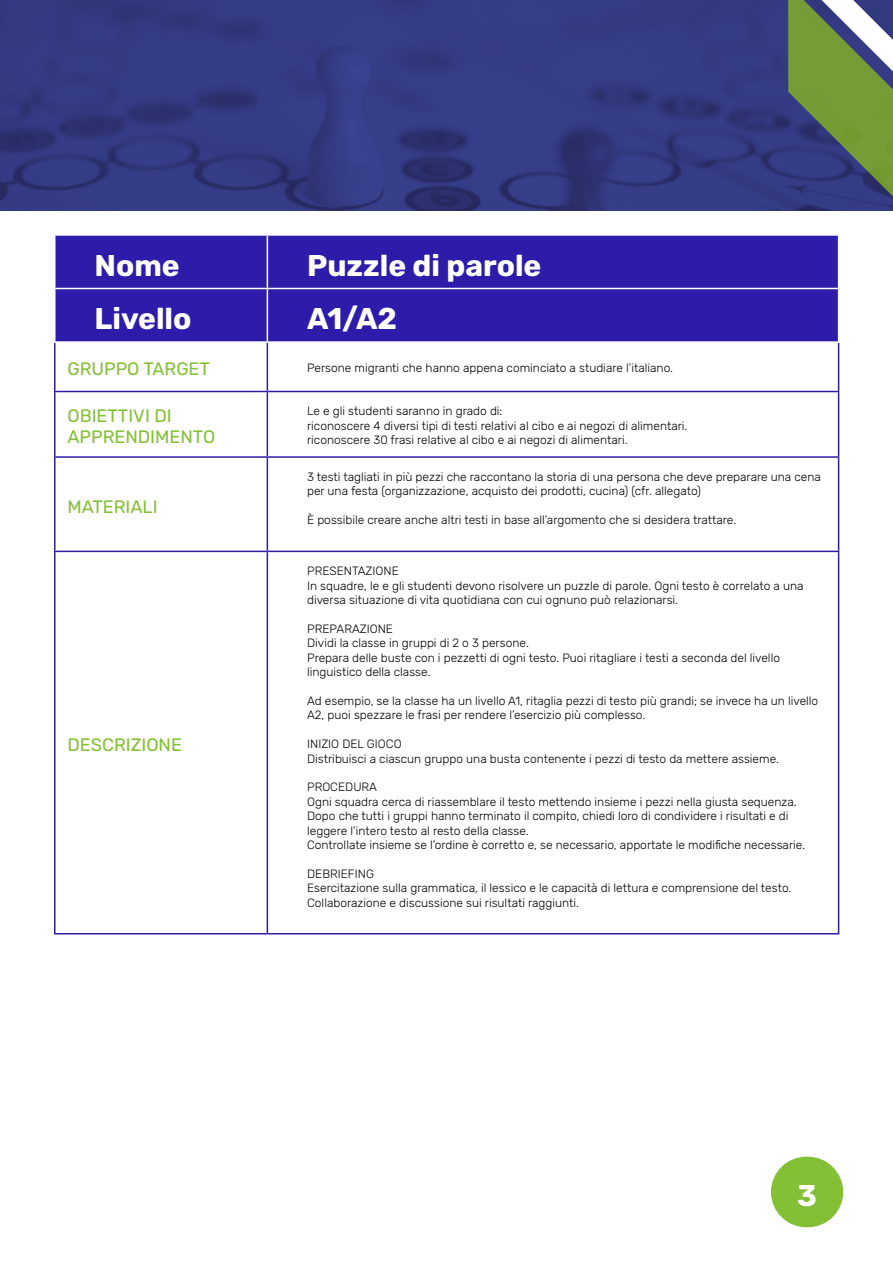
<style>
.page{position:relative;width:893px;height:1263px;background:#fff}
.page>*{position:absolute;margin:0;border:0;box-sizing:border-box;transform-origin:0 0}
.t1{font:700 30px "Rubik";color:#fff}
.t2{font:18px/21.6px "Rubik";color:#83c035}
.t3{font:300 12px/14.4px "Rubik";color:#000}
</style>
<div class="page">
<div style="left:771px;top:1157px;width:72px;height:70px;background:#83c035;border-radius:35px"></div>
<img style="left:1px;top:0;width:787px;height:210px">
<svg style="left:788px;top:0;width:105px;height:211px;background:#627864"></svg>
<svg style="left:0;top:0;width:1px;height:211px"></svg>
<div style="left:56px;top:236px;width:782px;height:105px;background:#2d1ca9"></div>
<hr style="left:54px;top:288px;width:213px;height:1px;background:#fff">
<hr style="left:267px;top:288px;width:572px;height:1px;background:#fff">
<hr style="left:54px;top:391px;width:213px;height:1px;background:#2d1ca9">
<hr style="left:267px;top:391px;width:572px;height:1px;background:#2d1ca9">
<hr style="left:54px;top:456px;width:213px;height:2px;background:#2d1ca9">
<hr style="left:267px;top:456px;width:572px;height:2px;background:#2d1ca9">
<hr style="left:54px;top:551px;width:213px;height:1px;background:#2d1ca9">
<hr style="left:267px;top:551px;width:572px;height:1px;background:#2d1ca9">
<hr style="left:267px;top:933px;width:572px;height:1px;background:#2d1ca9">
<hr style="left:838px;top:343px;width:1px;height:48px;background:#2d1ca9">
<hr style="left:838px;top:392px;width:1px;height:64px;background:#2d1ca9">
<hr style="left:838px;top:458px;width:1px;height:93px;background:#2d1ca9">
<hr style="left:838px;top:552px;width:1px;height:381px;background:#2d1ca9">
<hr style="left:267px;top:236px;width:1px;height:52px;background:#fff">
<hr style="left:267px;top:289px;width:1px;height:52px;background:#fff">
<hr style="left:54px;top:343px;width:2px;height:48px;background:#2d1ca9">
<hr style="left:267px;top:343px;width:1px;height:48px;background:#2d1ca9">
<hr style="left:54px;top:392px;width:2px;height:64px;background:#2d1ca9">
<hr style="left:267px;top:392px;width:1px;height:64px;background:#2d1ca9">
<hr style="left:54px;top:458px;width:2px;height:93px;background:#2d1ca9">
<hr style="left:267px;top:458px;width:1px;height:93px;background:#2d1ca9">
<hr style="left:54px;top:552px;width:2px;height:381px;background:#2d1ca9">
<hr style="left:267px;top:552px;width:1px;height:381px;background:#2d1ca9">
<hr style="left:54px;top:933px;width:213px;height:1px;background:#2d1ca9">
<h1 class="t1" style="left:95px;top:249px;width:87px">Nome</h1>
<h1 class="t1" style="left:307px;top:249px;width:236px">Puzzle di parole</h1>
<h1 class="t1" style="left:95px;top:302px;width:99px">Livello</h1>
<h1 class="t1" style="left:307px;top:302px;width:91px">A1/A2</h1>
<h2 class="t2" style="left:68px;top:359px;width:144px">GRUPPO TARGET</h2>
<p class="t3" style="left:307px;top:361px;width:367px">Persone migranti che hanno appena cominciato a studiare l’italiano.</p>
<h2 class="t2" style="left:68px;top:405px;width:149px">OBIETTIVI DI<br>APPRENDIMENTO</h2>
<p class="t3" style="left:307px;top:404px;width:382px">Le e gli studenti saranno in grado di:<br>riconoscere 4 diversi tipi di testi relativi al cibo e ai negozi di alimentari. riconoscere 30 frasi relative al cibo e ai negozi di alimentari.</p>
<h2 class="t2" style="left:68px;top:496px;width:92px">MATERIALI</h2>
<h2 class="t2" style="left:68px;top:734px;width:116px">DESCRIZIONE</h2>
<p class="t3" style="left:307px;top:470px;width:515px">3 testi tagliati in più pezzi che raccontano la storia di una persona che deve preparare una cena per una festa (organizzazione, acquisto dei prodotti, cucina) (cfr. allegato)</p>
<p class="t3" style="left:307px;top:513px;width:431px">È possibile creare anche altri testi in base all’argomento che si desidera trattare.</p>
<p class="t3" style="left:307px;top:564px;width:498px">PRESENTAZIONE<br>In squadre, le e gli studenti devono risolvere un puzzle di parole. Ogni testo è correlato a una diversa situazione di vita quotidiana con cui ognuno può relazionarsi.</p>
<p class="t3" style="left:307px;top:622px;width:474px">PREPARAZIONE<br>Dividi la classe in gruppi di 2 o 3 persone.<br>Prepara delle buste con i pezzetti di ogni testo. Puoi ritagliare i testi a seconda del livello linguistico della classe.</p>
<p class="t3" style="left:307px;top:694px;width:513px">Ad esempio, se la classe ha un livello A1, ritaglia pezzi di testo più grandi; se invece ha un livello<br>A2, puoi spezzare le frasi per rendere l’esercizio più complesso.</p>
<p class="t3" style="left:307px;top:737px;width:473px">INIZIO DEL GIOCO<br>Distribuisci a ciascun gruppo una busta contenente i pezzi di testo da mettere assieme.</p>
<p class="t3" style="left:307px;top:780px;width:500px">PROCEDURA<br>Ogni squadra cerca di riassemblare il testo mettendo insieme i pezzi nella giusta sequenza.<br>Dopo che tutti i gruppi hanno terminato il compito, chiedi loro di condividere i risultati e di leggere l’intero testo al resto della classe.<br>Controllate insieme se l’ordine è corretto e, se necessario, apportate le modifiche necessarie.</p>
<p class="t3" style="left:307px;top:867px;width:486px">DEBRIEFING<br>Esercitazione sulla grammatica, il lessico e le capacità di lettura e comprensione del testo.<br>Collaborazione e discussione sui risultati raggiunti.</p>
<h1 class="t1" style="left:797px;top:1179px;width:21px">3</h1>
</div>
